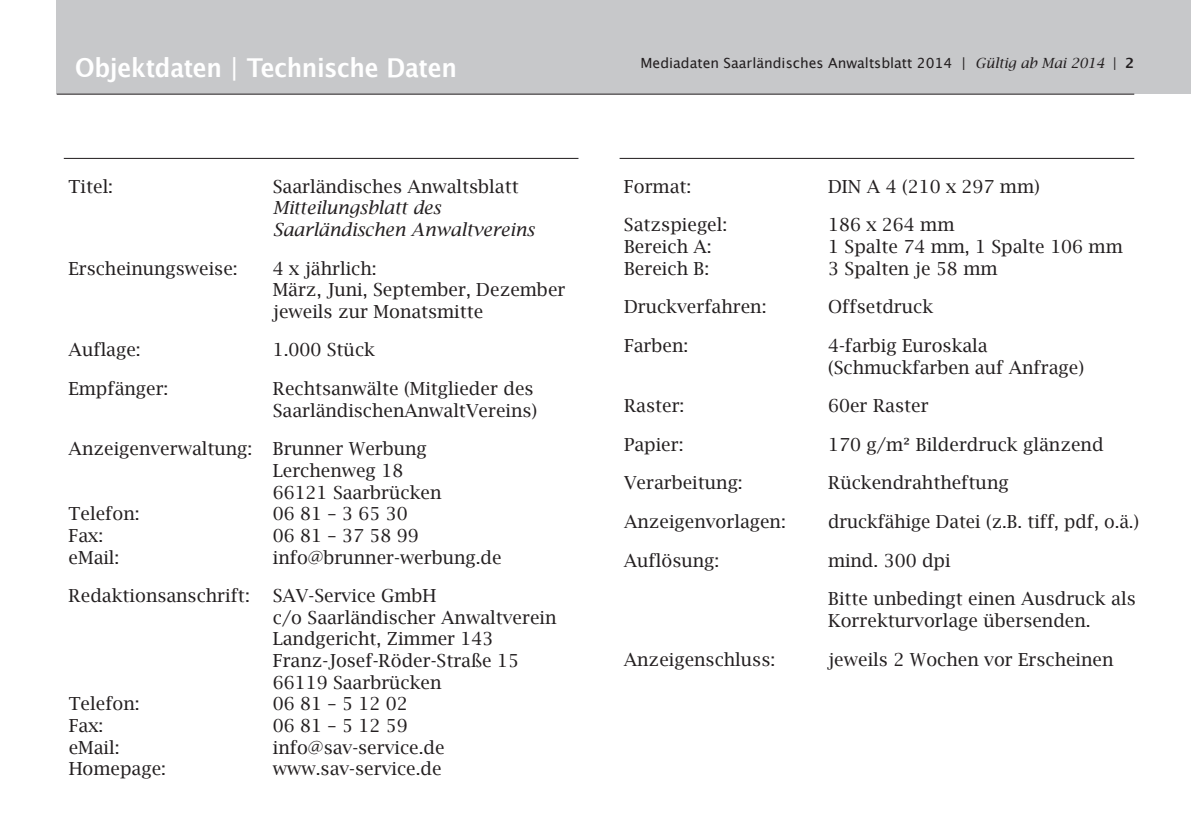
<style>
.page{position:relative;width:1191px;height:840px;background:#fff}
.page>*{position:absolute;margin:0;border:0;box-sizing:border-box;transform-origin:0 0}
.t1{font:700 26px "Lucida Grande";letter-spacing:-.015em;color:#fff;scale:.91 1}
.t2{font:18px/21.6px "Lucida Bright";color:#231f20}
.t3{font:italic 18px/21.6px "Lucida Bright";color:#231f20}
.t4{font:14px "Lucida Grande";color:#231f20}
.s1{font-family:"Lucida Bright";font-style:italic}
.s2{font-family:"Lucida Bright"}
.s3{font-weight:700}
</style>
<div class="page">
<div style="left:57px;top:0;width:1134px;height:94px;background:#c7c8ca"></div>
<hr style="left:57px;top:94px;width:1077px;height:1px;background:#231f20">
<hr style="left:64px;top:158px;width:514px;height:1px;background:#231f20">
<hr style="left:619px;top:158px;width:515px;height:1px;background:#231f20">
<h1 class="t1" style="left:75px;top:47px;width:421px">Objektdaten | Technische Daten</h1>
<p class="t2" style="left:69px;top:175px;width:46px">Titel:</p>
<p class="t2" style="left:273px;top:175px;width:247px">Saarländisches Anwaltsblatt</p>
<p class="t3" style="left:273px;top:197px;width:263px">Mitteilungsblatt des<br>Saarländischen Anwaltvereins</p>
<p class="t2" style="left:69px;top:257px;width:171px">Erscheinungsweise:</p>
<p class="t2" style="left:273px;top:257px;width:294px">4 x jährlich:<br>März, Juni, September, Dezember jeweils zur Monatsmitte</p>
<p class="t2" style="left:69px;top:339px;width:74px">Auflage:</p>
<p class="t2" style="left:273px;top:339px;width:104px">1.000 Stück</p>
<p class="t2" style="left:69px;top:377px;width:101px">Empfänger:</p>
<p class="t2" style="left:273px;top:377px;width:266px">Rechtsanwälte (Mitglieder des<br>SaarländischenAnwaltVereins)</p>
<p class="t2" style="left:69px;top:438px;width:360px">Anzeigenverwaltung: Brunner Werbung</p>
<p class="t2" style="left:273px;top:459px;width:132px">Lerchenweg 18</p>
<p class="t2" style="left:273px;top:481px;width:170px">66121 Saarbrücken</p>
<p class="t2" style="left:69px;top:502px;width:72px">Telefon:</p>
<p class="t2" style="left:273px;top:502px;width:136px">06 81 – 3 65 30</p>
<p class="t2" style="left:69px;top:524px;width:36px">Fax:</p>
<p class="t2" style="left:273px;top:524px;width:147px">06 81 – 37 58 99</p>
<p class="t2" style="left:69px;top:546px;width:52px">eMail:</p>
<p class="t2" style="left:273px;top:546px;width:230px">info@brunner-werbung.de</p>
<p class="t2" style="left:69px;top:584px;width:183px">Redaktionsanschrift:</p>
<p class="t2" style="left:273px;top:584px;width:285px">SAV-Service GmbH<br>c/o Saarländischer Anwaltverein<br>Landgericht, Zimmer 143<br>Franz-Josef-Röder-Straße 15<br>66119 Saarbrücken</p>
<p class="t2" style="left:69px;top:692px;width:72px">Telefon:</p>
<p class="t2" style="left:273px;top:692px;width:136px">06 81 – 5 12 02</p>
<p class="t2" style="left:69px;top:714px;width:36px">Fax:</p>
<p class="t2" style="left:273px;top:714px;width:136px">06 81 – 5 12 59</p>
<p class="t2" style="left:69px;top:735px;width:52px">eMail:</p>
<p class="t2" style="left:273px;top:735px;width:173px">info@sav-service.de</p>
<p class="t2" style="left:69px;top:757px;width:99px">Homepage:</p>
<p class="t2" style="left:273px;top:757px;width:170px">www.sav-service.de</p>
<p class="t4" style="left:640px;top:55px;width:495px">Mediadaten Saarländisches Anwaltsblatt 2014 | <span class="s1">Gültig ab Mai 2014</span> <span class="s2">|</span> <span class="s3">2</span></p>
<p class="t2" style="left:624px;top:175px;width:69px">Format:</p>
<p class="t2" style="left:828px;top:175px;width:213px">DIN A 4 (210 x 297 mm)</p>
<p class="t2" style="left:624px;top:214px;width:105px">Satzspiegel:</p>
<p class="t2" style="left:828px;top:214px;width:128px">186 x 264 mm</p>
<p class="t2" style="left:624px;top:235px;width:89px">Bereich A:</p>
<p class="t2" style="left:828px;top:235px;width:296px">1 Spalte 74 mm, 1 Spalte 106 mm</p>
<p class="t2" style="left:624px;top:257px;width:87px">Bereich B:</p>
<p class="t2" style="left:828px;top:257px;width:171px">3 Spalten je 58 mm</p>
<p class="t2" style="left:624px;top:296px;width:144px">Druckverfahren:</p>
<p class="t2" style="left:828px;top:296px;width:107px">Offsetdruck</p>
<p class="t2" style="left:624px;top:334px;width:66px">Farben:</p>
<p class="t2" style="left:828px;top:334px;width:257px">4-farbig Euroskala (Schmuckfarben auf Anfrage)</p>
<p class="t2" style="left:624px;top:394px;width:62px">Raster:</p>
<p class="t2" style="left:828px;top:394px;width:102px">60er Raster</p>
<p class="t2" style="left:624px;top:433px;width:61px">Papier:</p>
<p class="t2" style="left:828px;top:433px;width:277px">170 g/m² Bilderdruck glänzend</p>
<p class="t2" style="left:624px;top:472px;width:120px">Verarbeitung:</p>
<p class="t2" style="left:828px;top:472px;width:182px">Rückendrahtheftung</p>
<p class="t2" style="left:624px;top:510px;width:163px">Anzeigenvorlagen:</p>
<p class="t2" style="left:828px;top:510px;width:313px">druckfähige Datei (z.B. tiff, pdf, o.ä.)</p>
<p class="t2" style="left:624px;top:549px;width:97px">Auflösung:</p>
<p class="t2" style="left:828px;top:540px;width:309px;line-height:38.6px">mind. 300 dpi<br>Bitte unbedingt einen Ausdruck als</p>
<p class="t2" style="left:828px;top:609px;width:264px">Korrekturvorlage übersenden.</p>
<p class="t2" style="left:624px;top:648px;width:153px">Anzeigenschluss:</p>
<p class="t2" style="left:828px;top:648px;width:287px">jeweils 2 Wochen vor Erscheinen</p>
</div>
